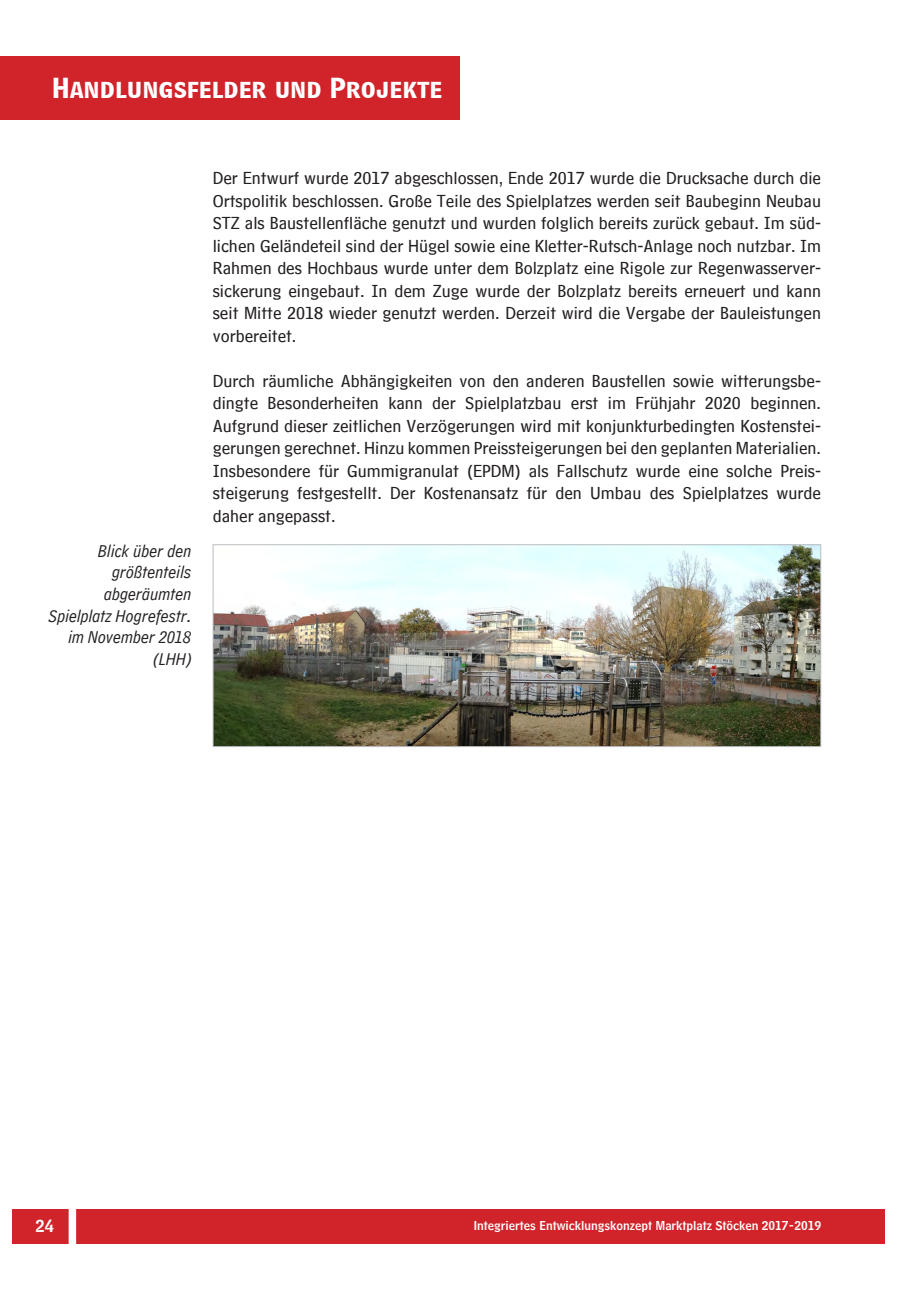
<style>
.page{position:relative;width:919px;height:1289px;background:#fff}
.page>*{position:absolute;margin:0;border:0;box-sizing:border-box;transform-origin:0 0}
.t1{font:24px "HM Big Caps";color:#fff}
.Fließtext{font:18px/22.5px "HM Text";color:#231f20;text-align:justify}
.Bildbeschriftung_rec{font:italic 18px/21.6px "HM Comment";color:#231f20;text-align:right}
.t2{font:16.5px "HM Headline";color:#fff}
.t3{font:12px "HM Headline";color:#fff}
</style>
<div class="page">
<div style="left:0;top:56px;width:459px;height:64px;background:#d1232a"></div>
<div style="left:13px;top:1209px;width:871px;height:34px;background:#d1232a"></div>
<div style="left:69px;top:1206px;width:7px;height:40px;background:#fff"></div>
<img style="left:215px;top:546px;width:604px;height:199px">
<div style="left:213px;top:544px;width:608px;height:203px;border:1px solid #bcbdc0"></div>
<h1 class="t1" style="left:52px;top:68px;width:392px">Handlungsfelder und Projekte</h1>
<p class="Bildbeschriftung_rec" style="left:98px;top:539px;width:95px">Blick über den</p>
<p class="Bildbeschriftung_rec" style="left:112px;top:561px;width:81px">größtenteils</p>
<p class="Bildbeschriftung_rec" style="left:104px;top:583px;width:89px">abgeräumten</p>
<p class="Bildbeschriftung_rec" style="left:49px;top:604px;width:144px">Spielplatz Hogrefestr. im November 2018</p>
<p class="Bildbeschriftung_rec" style="left:154px;top:647px;width:39px">(LHH)</p>
<p class="Fließtext" style="left:213px;top:164px;width:610px">Der Entwurf wurde 2017 abgeschlossen, Ende 2017 wurde die Drucksache durch die Ortspolitik beschlossen. Große Teile des Spielplatzes werden seit Baubeginn Neubau STZ als Baustellenfläche genutzt und wurden folglich bereits zurück gebaut. Im süd&shy;lichen Geländeteil sind der Hügel sowie eine Kletter-Rutsch-Anlage noch nutzbar. Im Rahmen des Hochbaus wurde unter dem Bolzplatz eine Rigole zur Regenwasserver&shy;sickerung eingebaut. In dem Zuge wurde der Bolzplatz bereits erneuert und kann seit Mitte 2018 wieder genutzt werden. Derzeit wird die Vergabe der Bauleistungen vorbereitet.</p>
<p class="Fließtext" style="left:213px;top:366px;width:610px">Durch räumliche Abhängigkeiten von den anderen Baustellen sowie witterungsbe&shy;dingte Besonderheiten kann der Spielplatzbau erst im Frühjahr 2020 beginnen.<br>Aufgrund dieser zeitlichen Verzögerungen wird mit konjunkturbedingten Kostenstei&shy;gerungen gerechnet. Hinzu kommen Preissteigerungen bei den geplanten Materialien.<br>Insbesondere für Gummigranulat (EPDM) als Fallschutz wurde eine solche Preis&shy;steigerung festgestellt. Der Kostenansatz für den Umbau des Spielplatzes wurde daher angepasst.</p>
<p class="t2" style="left:36px;top:1211px;width:20px">24</p>
<p class="t3" style="left:474px;top:1215px;width:349px">Integriertes Entwicklungskonzept Marktplatz Stöcken 2017-2019</p>
</div>
